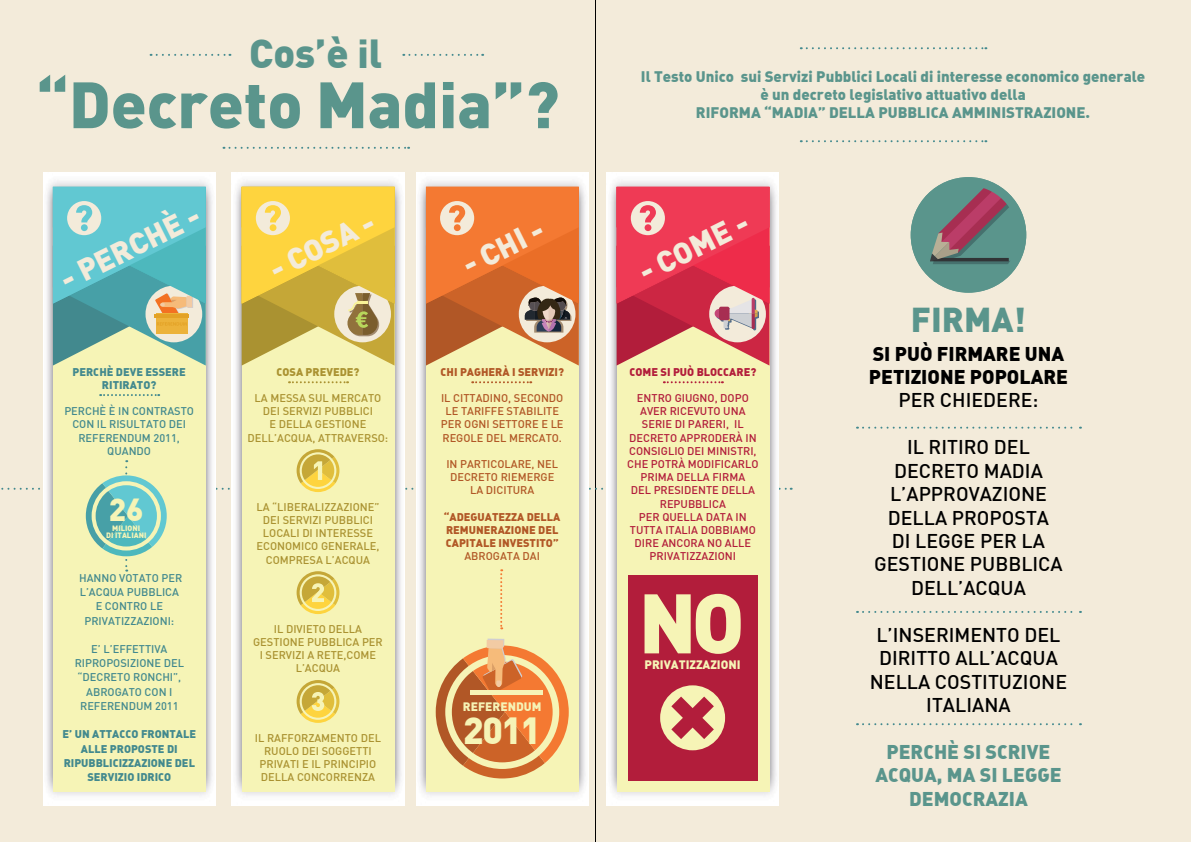
<style>
.page{position:relative;width:1191px;height:842px;background:#f3ebda}
.page>*{position:absolute;margin:0;border:0;box-sizing:border-box;transform-origin:0 0}
.t1{font:64.3px "DIN Black";color:#5a958c}
.t2{font:39.7px "DIN Black";color:#5a958c}
.t3{font:37px "DIN Black";color:#f6f4b6}
.t4{font:33.8px "DIN Black";color:#5a958c}
.t5{font:31.3px "DIN Black";color:#f6f4b6}
.t6{font:30px "DIN Black";color:#f3ebda}
.t7{font:19.5px/23.4px "DIN Medium";color:#000;text-align:center}
.t8{font:19.5px/23.4px "DIN Black Alternate";color:#5a958c;text-align:center}
.t9{font:19.5px/23.4px "DIN Black Alternate";color:#000}
.t10{font:15px/18px "DIN Black Alternate";color:#5a958c;text-align:center}
.t11{font:12px "DIN Black";color:#f6f4b6}
.t12{font:11px/13.2px "DIN Medium";color:#aa9231;text-align:center}
.t13{font:11px/13.2px "DIN Medium";color:#b21d3b;text-align:center}
.t14{font:11px/14.2px "DIN Medium";color:#42898e;text-align:center}
.t15{font:11px/13.2px "DIN Medium";color:#b15726;text-align:center}
.t16{font:11px/14.2px "DIN Black Alternate";color:#42898e;text-align:center}
.t17{font:11px/13.2px "DIN Black Alternate";color:#b15726}
.t18{font:11px "DIN Black Alternate";color:#b21d3b}
.t19{font:11px "DIN Black Alternate";color:#aa9231}
.t20{font:7.6px/6.6px "DIN Black";color:#f6f4b6;text-align:center}
</style>
<div class="page">
<hr style="left:595px;top:0;width:1px;height:842px;background:#000">
<img style="left:416px;top:172px;width:172px;height:634px">
<div style="left:426px;top:187px;width:153px;height:605px;background:#f6f4b6"></div>
<img style="left:43px;top:172px;width:172px;height:634px">
<div style="left:53px;top:187px;width:153px;height:605px;background:#f6f4b6"></div>
<img style="left:607px;top:172px;width:172px;height:634px">
<div style="left:616px;top:187px;width:153px;height:605px;background:#f6f4b6"></div>
<img style="left:232px;top:172px;width:172px;height:634px">
<div style="left:242px;top:187px;width:152px;height:605px;background:#f6f4b6"></div>
<svg style="left:100px;top:394px;width:59px;height:2px"></svg>
<svg style="left:289px;top:381px;width:59px;height:2px"></svg>
<svg style="left:472px;top:381px;width:59px;height:2px"></svg>
<svg style="left:664px;top:381px;width:59px;height:2px"></svg>
<svg style="left:910px;top:177px;width:116px;height:116px"></svg>
<svg style="left:857px;top:427px;width:224px;height:2px"></svg>
<svg style="left:857px;top:611px;width:224px;height:2px"></svg>
<svg style="left:857px;top:723px;width:224px;height:2px"></svg>
<svg style="left:223px;top:147px;width:186px;height:2px"></svg>
<svg style="left:800px;top:140px;width:186px;height:2px"></svg>
<svg style="left:800px;top:47px;width:186px;height:2px"></svg>
<svg style="left:151px;top:54px;width:79px;height:2px"></svg>
<svg style="left:403px;top:54px;width:80px;height:2px"></svg>
<svg style="left:53px;top:187px;width:153px;height:179px;background:#78bfb9"></svg>
<svg style="left:242px;top:187px;width:152px;height:179px;background:#e3c655"></svg>
<svg style="left:426px;top:187px;width:153px;height:179px;background:#df8449"></svg>
<svg style="left:616px;top:187px;width:153px;height:179px;background:#e25967"></svg>
<svg style="left:1px;top:449px;width:790px;height:329px"></svg>
<h2 class="t2" style="left:249px;top:27px;width:135px">Cos’è il</h2>
<h1 class="t1" style="left:36px;top:62px;width:525px">“Decreto Madia”?</h1>
<h3 class="t10" style="left:641px;top:67px;width:506px">IL TESTO UNICO SUI SERVIZI PUBBLICI LOCALI DI INTERESSE ECONOMICO GENERALE<br>È UN DECRETO LEGISLATIVO ATTUATIVO DELLA<br>RIFORMA “MADIA” DELLA PUBBLICA AMMINISTRAZIONE.</h3>
<h3 class="t6" style="left:53px;top:263px;width:154px;rotate:-26deg">- Perchè -</h3>
<p class="t16" style="left:73px;top:364px;width:115px;line-height:13.2px">PERCHÈ DEVE ESSERE<br>RITIRATO?</p>
<p class="t14" style="left:64px;top:404px;width:131px;line-height:13.2px">PERCHÈ È IN CONTRASTO<br>CON IL RISULTATO DEI<br>REFERENDUM 2011,<br>QUANDO</p>
<h3 class="t5" style="left:109px;top:489px;width:36px">26</h3>
<p class="t20" style="left:106px;top:525px;width:30px">MILIONI<br>DIITALIANI</p>
<p class="t14" style="left:79px;top:570px;width:105px">HANNO VOTATO PER<br>L’ACQUA PUBBLICA<br>E CONTRO LE<br>PRIVATIZZAZIONI:</p>
<p class="t14" style="left:75px;top:641px;width:109px">E’ L’EFFETTIVA<br>RIPROPOSIZIONE DEL “DECRETO RONCHI”,<br>ABROGATO CON I<br>REFERENDUM 2011</p>
<p class="t16" style="left:63px;top:727px;width:135px">E’ UN ATTACCO FRONTALE<br>ALLE PROPOSTE DI<br>RIPUBBLICIZZAZIONE DEL<br>SERVIZIO IDRICO</p>
<h3 class="t6" style="left:262px;top:253px;width:115px;rotate:-26deg">- COSA -</h3>
<h3 class="t6" style="left:455px;top:248px;width:89px;rotate:-26deg">- CH I -</h3>
<h3 class="t6" style="left:632px;top:255px;width:120px;rotate:-26deg">- COME-</h3>
<p class="t19" style="left:276px;top:364px;width:85px">COSA PREVEDE?</p>
<p class="t12" style="left:248px;top:391px;width:142px">LA MESSA SUL MERCATO<br>DEI SERVIZI PUBBLICI<br>E DELLA GESTIONE<br>DELL’ACQUA, ATTRAVERSO:</p>
<p class="t12" style="left:256px;top:500px;width:125px">LA “LIBERALIZZAZIONE”<br>DEI SERVIZI PUBBLICI<br>LOCALI DI INTERESSE<br>ECONOMICO GENERALE,<br>COMPRESA L’ACQUA</p>
<p class="t12" style="left:253px;top:622px;width:131px">IL DIVIETO DELLA<br>GESTIONE PUBBLICA PER<br>I SERVIZI A RETE,COME<br>L’ACQUA</p>
<p class="t12" style="left:255px;top:731px;width:126px">IL RAFFORZAMENTO DEL<br>RUOLO DEI SOGGETTI<br>PRIVATI E IL PRINCIPIO<br>DELLA CONCORRENZA</p>
<p class="t17" style="left:440px;top:364px;width:125px">CHI PAGHERÀ I SERVIZI?</p>
<p class="t15" style="left:441px;top:391px;width:124px">IL CITTADINO, SECONDO<br>LE TARIFFE STABILITE<br>PER OGNI SETTORE E LE<br>REGOLE DEL MERCATO.</p>
<p class="t15" style="left:446px;top:457px;width:112px">I N PARTICOLARE, NEL<br>DECRETO RIEMERGE<br>LA DICITURA</p>
<p class="t17" style="left:444px;top:510px;width:118px">“ADEGUATEZZA DELLA<br>REMUNERAZIONE DEL<br>CAPITALE INVESTITO”</p>
<p class="t15" style="left:464px;top:549px;width:77px">ABROGATA DAI</p>
<p class="t11" style="left:463px;top:699px;width:31px">REFERENDU</p>
<p class="t11" style="left:532px;top:699px;width:11px">M</p>
<h3 class="t3" style="left:463px;top:706px;width:79px">2011</h3>
<p class="t18" style="left:629px;top:364px;width:128px">COME SI PUÒ BLOCCARE?</p>
<p class="t13" style="left:627px;top:391px;width:133px">ENTRO GIUGNO, DOPO<br>AVER RICEVUTO UNA<br>SERIE DI PARERI, IL<br>DECRETO APPRODERÀ IN<br>CONSIGLIO DEI M INISTRI,<br>CHE POTRÀ MODIFICARLO<br>PRIMA DELLA FIRMA<br>DEL PRESIDENTE DELLA<br>REPUBBLICA<br>PER QUELLA DATA IN<br>TUTTA ITALIA DOBBIAMO<br>DIRE ANCORA NO ALLE<br>PRIVATIZZAZIONI</p>
<p class="t11" style="left:644px;top:657px;width:8px">PRIVATIZZAZIONI</p>
<h3 class="t4" style="left:911px;top:297px;width:116px">FIRMA!</h3>
<h3 class="t9" style="left:869px;top:341px;width:200px">SI PUÒ FIRMARE UNA<br>PETIZIONE POPOLARE</h3>
<h3 class="t7" style="left:898px;top:388px;width:142px">PER CHIEDERE:</h3>
<h3 class="t7" style="left:874px;top:435px;width:190px">IL RITIRO DEL<br>DECRETO MADIA<br>L’APPROVAZIONE<br>DELLA PROPOSTA<br>DI LEGGE PER LA<br>GESTIONE PUBBLICA<br>DELL’ACQUA</h3>
<h3 class="t7" style="left:869px;top:622px;width:199px">L’INSERIMENTO DEL<br>DIRITTO ALL’ACQUA<br>NELLA COSTITUZIONE<br>ITALIANA</h3>
<h3 class="t8" style="left:875px;top:739px;width:188px">PERCHÈ SI SCRIVE<br>ACQUA, MA SI LEGGE<br>DEMOCRAZIA</h3>
</div>
